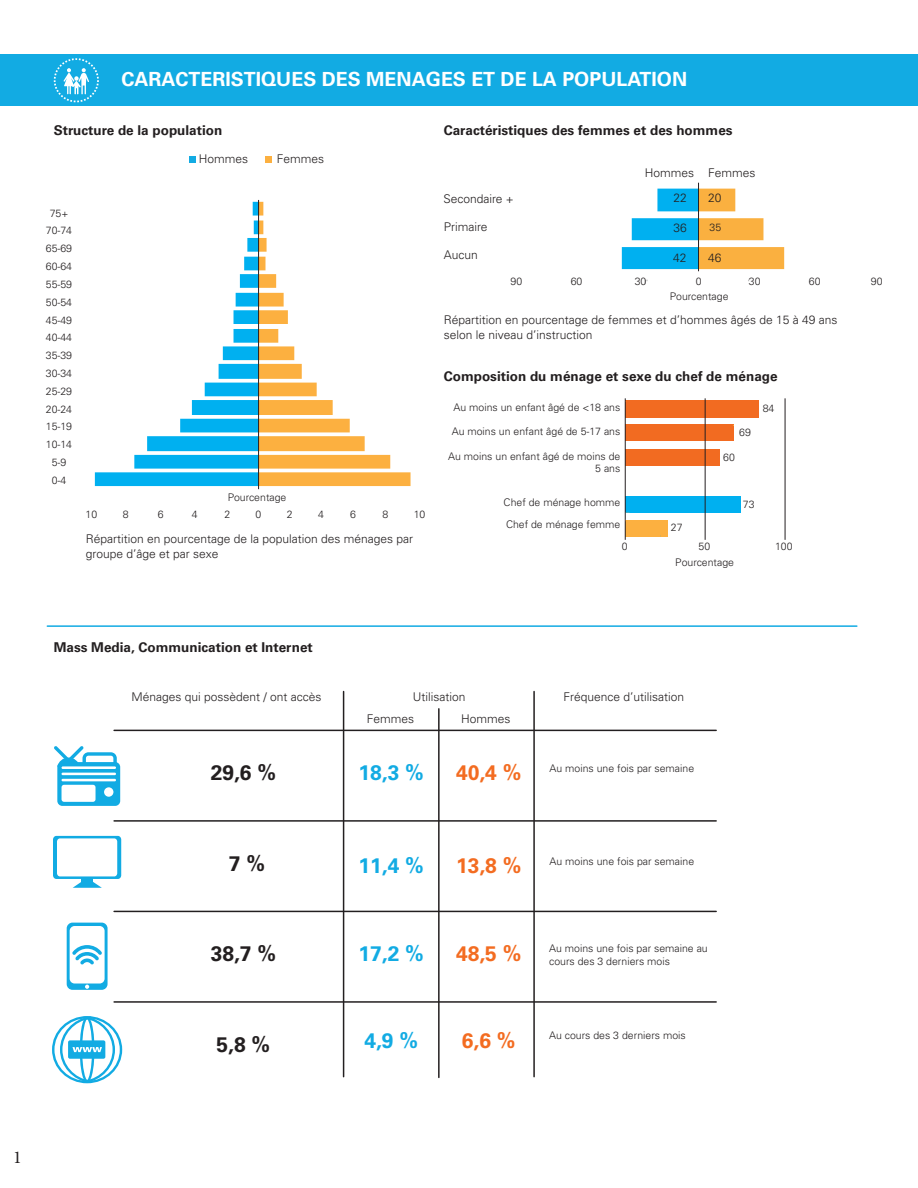
<style>
.page{position:relative;width:918px;height:1188px;background:#fff}
.page>*{position:absolute;margin:0;border:0;box-sizing:border-box;transform-origin:0 0}
.t1{font:21px "Univers LT 65 Bd";color:#12abe3}
.t2{font:21px "Univers LT 65 Bd";color:#f36c21}
.t3{font:21px "Univers LT 65 Bd";color:#231f20}
.t4{font:19.5px "Univers LT 65 Bd";color:#fff}
.t5{font:18px "Minion Pro";color:#231f20}
.t6{font:13.5px "Univers LT 65 Bd";color:#231f20}
.Paragraph_Style_3{font:12px/14.4px "Univers LT 45 Lt";color:#231f20}
.Paragraph_Style_2{font:10.5px/12.6px "Univers LT 45 Lt";color:#231f20}
.Paragraph_Style_3-2{font:10.5px "Univers LT 45 Lt";color:#231f20}
.t7{font:6.3px "Calibri";color:#595959;scale:.9 1}
</style>
<div class="page">
<div style="left:625px;top:520px;width:42px;height:16px;background:#fcb040"></div>
<div style="left:625px;top:496px;width:116px;height:17px;background:#00b0f0"></div>
<div style="left:625px;top:449px;width:95px;height:17px;background:#f26b21"></div>
<div style="left:625px;top:424px;width:109px;height:17px;background:#f26b21"></div>
<div style="left:625px;top:400px;width:134px;height:18px;background:#f26b21"></div>
<svg style="left:622px;top:189px;width:162px;height:80px"></svg>
<hr style="left:698px;top:183px;width:1px;height:88px;background:#241f21">
<hr style="left:785px;top:398px;width:1px;height:142px;background:#241f21">
<hr style="left:705px;top:398px;width:1px;height:142px;background:#241f21">
<div style="left:0;top:54px;width:918px;height:52px;background:#12abe3"></div>
<hr style="left:625px;top:398px;width:1px;height:142px;background:#241f21">
<svg style="left:57px;top:762px;width:63px;height:44px"></svg>
<hr style="left:62px;top:773px;width:54px;height:2px;background:#fff">
<hr style="left:62px;top:779px;width:54px;height:2px;background:#fff">
<div style="left:62px;top:785px;width:34px;height:17px;background:#fff;border-radius:3px"></div>
<div style="left:104px;top:787px;width:9px;height:10px;background:#fff;border-radius:50%"></div>
<svg style="left:54px;top:746px;width:63px;height:26px"></svg>
<svg style="left:53px;top:836px;width:68px;height:43px"></svg>
<div style="left:57px;top:838px;width:60px;height:38px;background:#fff;border-radius:3px"></div>
<svg style="left:73px;top:878px;width:29px;height:10px"></svg>
<div style="left:67px;top:923px;width:41px;height:67px;background:#12abe3;border-radius:6px"></div>
<div style="left:70px;top:926px;width:35px;height:58px;background:#fff;border-radius:5px"></div>
<svg style="left:85px;top:985px;width:4px;height:4px"></svg>
<svg style="left:72px;top:945px;width:30px;height:20px"></svg>
<svg style="left:52px;top:1016px;width:70px;height:67px"></svg>
<hr style="left:343px;top:692px;width:1px;height:385px;background:#231f20">
<hr style="left:533px;top:692px;width:2px;height:385px;background:#231f20">
<hr style="left:114px;top:730px;width:602px;height:1px;background:#231f20">
<hr style="left:114px;top:820px;width:602px;height:2px;background:#231f20">
<hr style="left:114px;top:911px;width:602px;height:1px;background:#231f20">
<hr style="left:114px;top:1001px;width:602px;height:2px;background:#231f20">
<hr style="left:438px;top:709px;width:2px;height:368px;background:#231f20">
<svg style="left:54px;top:58px;width:45px;height:44px"></svg>
<hr style="left:47px;top:625px;width:810px;height:2px;background:#12abe3">
<div style="left:189px;top:156px;width:7px;height:7px;background:#12abe3"></div>
<div style="left:266px;top:156px;width:6px;height:7px;background:#fcb040"></div>
<svg style="left:95px;top:202px;width:163px;height:284px"></svg>
<svg style="left:259px;top:202px;width:152px;height:284px"></svg>
<hr style="left:258px;top:200px;width:1px;height:289px;background:#241f21">
<p class="t4" style="left:121px;top:68px;width:567px">CARACTERISTIQUES DES MENAGES ET DE LA POPULATION</p>
<p class="t6" style="left:54px;top:122px;width:170px">Structure de la population</p>
<p class="Paragraph_Style_3" style="left:199px;top:152px;width:51px">Hommes</p>
<p class="Paragraph_Style_3" style="left:277px;top:152px;width:49px">Femmes</p>
<p class="Paragraph_Style_2" style="left:50px;top:207px;width:20px">75+</p>
<p class="Paragraph_Style_2" style="left:46px;top:242px;width:28px">65-69</p>
<p class="Paragraph_Style_2" style="left:46px;top:224px;width:28px">70-74</p>
<p class="Paragraph_Style_2" style="left:46px;top:260px;width:28px">60-64</p>
<p class="Paragraph_Style_2" style="left:46px;top:278px;width:28px">55-59</p>
<p class="Paragraph_Style_2" style="left:46px;top:296px;width:28px">50-54</p>
<p class="Paragraph_Style_2" style="left:46px;top:331px;width:28px">40-44</p>
<p class="Paragraph_Style_2" style="left:46px;top:314px;width:28px">45-49</p>
<p class="Paragraph_Style_2" style="left:46px;top:349px;width:28px">35-39</p>
<p class="Paragraph_Style_2" style="left:46px;top:367px;width:28px">30-34</p>
<p class="Paragraph_Style_2" style="left:46px;top:385px;width:28px">25-29</p>
<p class="Paragraph_Style_2" style="left:46px;top:403px;width:28px">20-24</p>
<p class="Paragraph_Style_2" style="left:46px;top:420px;width:28px">15-19</p>
<p class="Paragraph_Style_2" style="left:46px;top:438px;width:28px">10-14</p>
<p class="Paragraph_Style_2" style="left:52px;top:456px;width:16px">5-9</p>
<p class="Paragraph_Style_2" style="left:52px;top:474px;width:16px">0-4</p>
<p class="Paragraph_Style_2" style="left:228px;top:491px;width:60px">Pourcentage</p>
<p class="Paragraph_Style_2" style="left:86px;top:508px;width:13px">10</p>
<p class="Paragraph_Style_2" style="left:123px;top:508px;width:7px">8</p>
<p class="Paragraph_Style_2" style="left:158px;top:508px;width:7px">6</p>
<p class="Paragraph_Style_2" style="left:256px;top:508px;width:7px">0</p>
<p class="Paragraph_Style_2" style="left:287px;top:508px;width:7px">2</p>
<p class="Paragraph_Style_2" style="left:318px;top:508px;width:7px">4</p>
<p class="Paragraph_Style_2" style="left:350px;top:508px;width:7px">6</p>
<p class="Paragraph_Style_2" style="left:383px;top:508px;width:7px">8</p>
<p class="Paragraph_Style_2" style="left:192px;top:508px;width:7px">4</p>
<p class="Paragraph_Style_2" style="left:224px;top:508px;width:7px">2</p>
<p class="Paragraph_Style_2" style="left:414px;top:508px;width:13px">10</p>
<p class="Paragraph_Style_3" style="left:86px;top:532px;width:329px">Répartition en pourcentage de la population des ménages par</p>
<p class="Paragraph_Style_3" style="left:86px;top:546px;width:134px">groupe d’âge et par sexe</p>
<p class="t6" style="left:444px;top:122px;width:290px">Caractéristiques des femmes et des hommes</p>
<p class="Paragraph_Style_3" style="left:443px;top:191px;width:72px">Secondaire +</p>
<p class="Paragraph_Style_3" style="left:444px;top:219px;width:45px">Primaire</p>
<p class="Paragraph_Style_3" style="left:444px;top:247px;width:36px">Aucun</p>
<p class="Paragraph_Style_3" style="left:645px;top:165px;width:51px">Hommes</p>
<p class="Paragraph_Style_3" style="left:673px;top:190px;width:15px">22</p>
<p class="Paragraph_Style_3" style="left:673px;top:220px;width:15px">36</p>
<p class="Paragraph_Style_3" style="left:673px;top:251px;width:15px">42</p>
<p class="Paragraph_Style_3" style="left:708px;top:165px;width:49px">Femmes</p>
<p class="Paragraph_Style_3" style="left:708px;top:190px;width:15px">20</p>
<p class="Paragraph_Style_3-2" style="left:710px;top:221px;width:13px">35</p>
<p class="Paragraph_Style_3" style="left:708px;top:251px;width:15px">46</p>
<p class="Paragraph_Style_2" style="left:511px;top:275px;width:13px">90</p>
<p class="Paragraph_Style_2" style="left:571px;top:275px;width:13px">60</p>
<p class="Paragraph_Style_2" style="left:635px;top:275px;width:13px">30</p>
<p class="Paragraph_Style_2" style="left:696px;top:275px;width:7px">0</p>
<p class="Paragraph_Style_2" style="left:749px;top:275px;width:13px">30</p>
<p class="Paragraph_Style_2" style="left:809px;top:275px;width:13px">60</p>
<p class="Paragraph_Style_2" style="left:871px;top:275px;width:13px">90</p>
<p class="t7" style="left:645px;top:278px;width:5px">!'</p>
<p class="t7" style="left:748px;top:278px;width:3px">'</p>
<p class="Paragraph_Style_2" style="left:670px;top:290px;width:60px">Pourcentage</p>
<p class="Paragraph_Style_3" style="left:444px;top:313px;width:395px">Répartition en pourcentage de femmes et d’hommes âgés de 15 à 49 ans selon le niveau d’instruction</p>
<p class="t6" style="left:444px;top:368px;width:335px">Composition du ménage et sexe du chef de ménage</p>
<p class="Paragraph_Style_2" style="left:454px;top:401px;width:168px">Au moins un enfant âgé de &lt;18 ans</p>
<p class="Paragraph_Style_2" style="left:452px;top:425px;width:170px">Au moins un enfant âgé de 5-17 ans</p>
<p class="Paragraph_Style_2" style="left:739px;top:426px;width:13px">69</p>
<p class="Paragraph_Style_2" style="left:763px;top:402px;width:13px">84</p>
<p class="Paragraph_Style_2" style="left:448px;top:450px;width:174px">Au moins un enfant âgé de moins de</p>
<p class="Paragraph_Style_2" style="left:595px;top:462px;width:27px">5 ans</p>
<p class="Paragraph_Style_2" style="left:723px;top:451px;width:13px">60</p>
<p class="Paragraph_Style_2" style="left:504px;top:496px;width:118px">Chef de ménage homme</p>
<p class="Paragraph_Style_2" style="left:506px;top:518px;width:116px">Chef de ménage femme</p>
<p class="Paragraph_Style_2" style="left:671px;top:521px;width:13px">27</p>
<p class="Paragraph_Style_2" style="left:743px;top:498px;width:13px">73</p>
<p class="Paragraph_Style_2" style="left:622px;top:540px;width:7px">0</p>
<p class="Paragraph_Style_2" style="left:775px;top:540px;width:19px">100</p>
<p class="Paragraph_Style_2" style="left:699px;top:540px;width:13px">50</p>
<p class="Paragraph_Style_2" style="left:675px;top:556px;width:60px">Pourcentage</p>
<p class="t6" style="left:54px;top:640px;width:261px">Mass Media, Communication et Internet</p>
<p class="Paragraph_Style_3" style="left:131px;top:690px;width:192px">Ménages qui possèdent / ont accès</p>
<p class="Paragraph_Style_3" style="left:413px;top:690px;width:54px">Utilisation</p>
<p class="Paragraph_Style_3" style="left:367px;top:711px;width:49px">Femmes</p>
<p class="Paragraph_Style_3" style="left:461px;top:711px;width:51px">Hommes</p>
<p class="Paragraph_Style_3" style="left:564px;top:690px;width:122px">Fréquence d’utilisation</p>
<p class="t3" style="left:211px;top:760px;width:67px">29,6 %</p>
<p class="t1" style="left:359px;top:760px;width:67px">18,3 %</p>
<p class="t2" style="left:456px;top:760px;width:67px">40,4 %</p>
<p class="Paragraph_Style_2" style="left:550px;top:762px;width:146px">Au moins une fois par semaine</p>
<p class="t3" style="left:229px;top:851px;width:38px">7 %</p>
<p class="t1" style="left:359px;top:854px;width:67px">11,4 %</p>
<p class="t2" style="left:456px;top:854px;width:67px">13,8 %</p>
<p class="Paragraph_Style_2" style="left:550px;top:855px;width:146px">Au moins une fois par semaine</p>
<p class="t3" style="left:211px;top:941px;width:67px">38,7 %</p>
<p class="t1" style="left:359px;top:941px;width:67px">17,2 %</p>
<p class="t2" style="left:456px;top:941px;width:67px">48,5 %</p>
<p class="Paragraph_Style_2" style="left:549px;top:942px;width:160px">Au moins une fois par semaine au cours des 3 derniers mois</p>
<p class="t3" style="left:217px;top:1032px;width:55px">5,8 %</p>
<p class="t1" style="left:364px;top:1028px;width:55px">4,9 %</p>
<p class="t2" style="left:462px;top:1028px;width:55px">6,6 %</p>
<p class="Paragraph_Style_2" style="left:549px;top:1029px;width:138px">Au cours des 3 derniers mois</p>
<h3 class="t5" style="left:13px;top:1145px;width:10px">1</h3>
</div>
